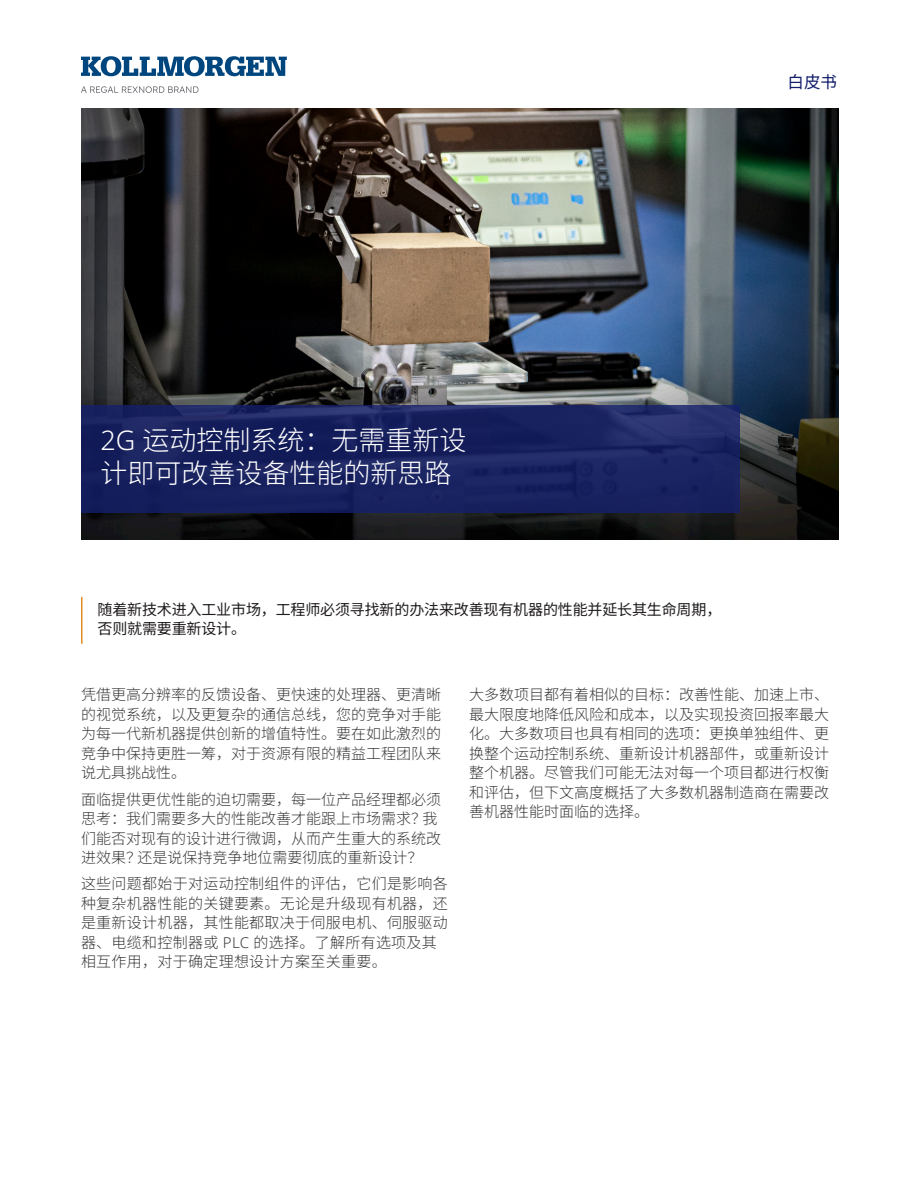
<style>
.page{position:relative;width:918px;height:1188px;background:#fff}
.page>*{position:absolute;margin:0;border:0;box-sizing:border-box;transform-origin:0 0}
.Header_title{font:300 27px/33px "Noto Sans SC";color:#fff}
.t1{font:16.5px "Noto Sans SC";color:#14206c}
.Body{font:300 15px/19.5px "Noto Sans SC";color:#3e3e3f;text-align:justify}
.Body-2{font:300 15px/19.5px "Noto Sans SC";letter-spacing:.02em;color:#3e3e3f}
.t2{font:15px/19.5px "Noto Sans SC";letter-spacing:-.01em;color:#231f20}
.s1{font-family:"Noto Sans"}
</style>
<div class="page">
<img style="left:81px;top:108px;width:757px;height:432px">
<svg style="left:81px;top:405px;width:659px;height:108px;background:#19225f"></svg>
<hr style="left:81px;top:597px;width:1px;height:47px;background:#de8b20">
<svg style="left:81px;top:86px;width:118px;height:7px"></svg>
<svg style="left:81px;top:56px;width:206px;height:20px"></svg>
<p class="t1" style="left:788px;top:73px;width:51px">白皮书</p>
<p class="Header_title" style="left:101px;top:424px;width:367px"><span class="s1">2G</span> 运动控制系统：无需重新设计即可改善设备性能的新思路</p>
<p class="t2" style="left:98px;top:600px;width:625px">随着新技术进入工业市场，工程师必须寻找新的办法来改善现有机器的性能并延长其生命周期，否则就需要重新设计。</p>
<p class="Body" style="left:81px;top:686px;width:361px">凭借更高分辨率的反馈设备、更快速的处理器、更清晰的视觉系统，以及更复杂的通信总线，您的竞争对手能为每一代新机器提供创新的增值特性。要在如此激烈的竞争中保持更胜一筹，对于资源有限的精益工程团队来说尤具挑战性。</p>
<p class="Body" style="left:81px;top:790px;width:361px;text-align:left">面临提供更优性能的迫切需要，每一位产品经理都必须思考：我们需要多大的性能改善才能跟上市场需求？我们能否对现有的设计进行微调，从而产生重大的系统改进效果？还是说保持竞争地位需要彻底的重新设计？</p>
<p class="Body-2" style="left:81px;top:874px;width:368px">这些问题都始于对运动控制组件的评估，它们是影响各种复杂机器性能的关键要素。无论是升级现有机器，还是重新设计机器，其性能都取决于伺服电机、伺服驱动器、电缆和控制器或 <span class="s1">PLC</span> 的选择。了解所有选项及其相互作用，对于确定理想设计方案至关重要。</p>
<p class="Body" style="left:469px;top:686px;width:361px">大多数项目都有着相似的目标：改善性能、加速上市、最大限度地降低风险和成本，以及实现投资回报率最大化。大多数项目也具有相同的选项：更换单独组件、更换整个运动控制系统、重新设计机器部件，或重新设计整个机器。尽管我们可能无法对每一个项目都进行权衡和评估，但下文高度概括了大多数机器制造商在需要改善机器性能时面临的选择。</p>
</div>
